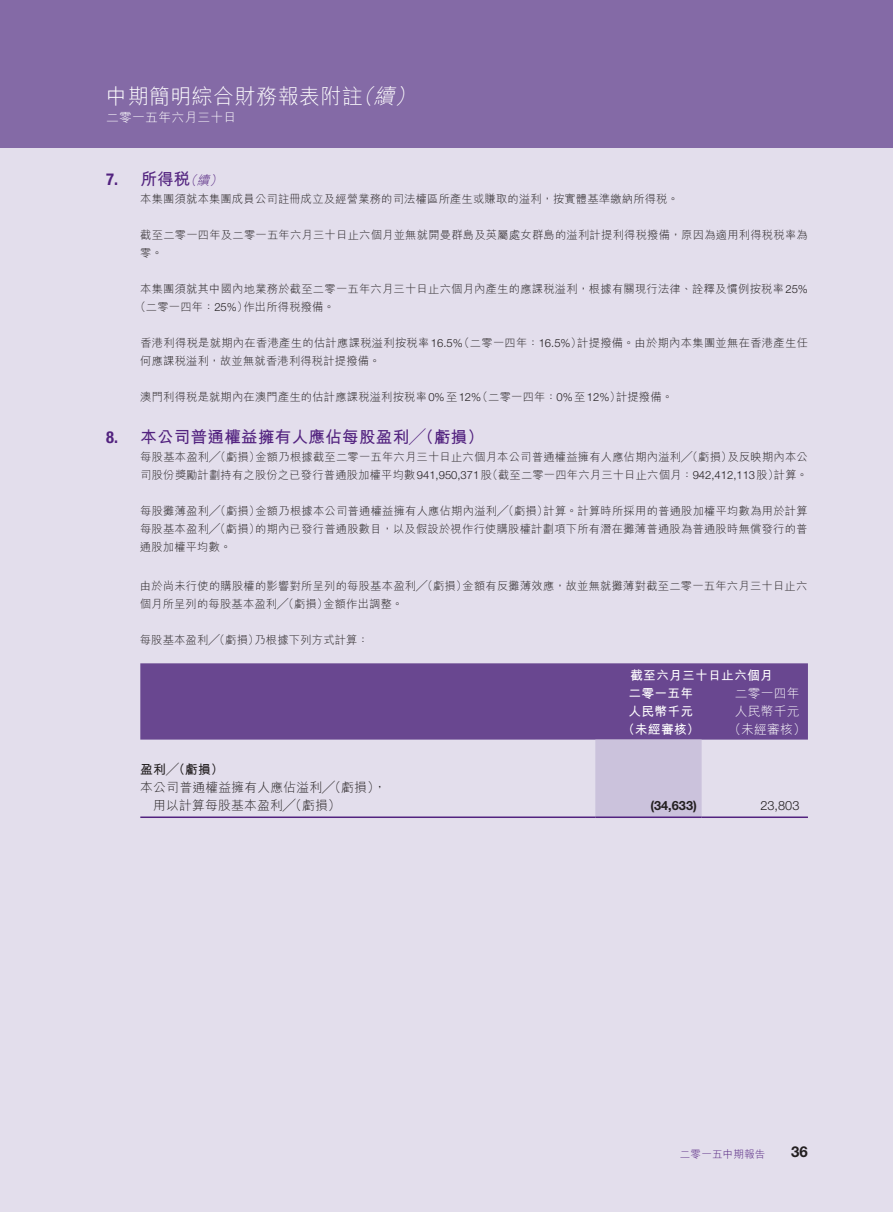
<style>
.page{position:relative;width:893px;height:1212px;background:#fff}
.page>*{position:absolute;margin:0;border:0;box-sizing:border-box;transform-origin:0 0}
.t1{font:300 21px "M Hei HK";letter-spacing:.02em;color:#fff}
.t2{font:italic 300 21px "M Hei HK";color:#fff}
.t3{font:700 16.5px "M Hei HK";letter-spacing:.02em;color:#52227f}
.t4{font:700 condensed 16.5px "Helvetica Neue LT Std";color:#52227f}
.t5{font:700 15px "Helvetica Neue LT Std";color:#231f20}
.t6{font:300 12.75px "M Hei HK";letter-spacing:.02em;color:#231f20}
.t7{font:700 12.75px "M Hei HK";letter-spacing:.02em;color:#fff}
.t8{font:300 12.75px "M Hei HK";letter-spacing:.02em;color:#fff}
.t9{font:700 12.75px "Helvetica Neue LT Std";color:#231f20}
.t10{font:700 12.75px "M Hei HK";color:#231f20}
.t11{font:300 12.75px "Helvetica Neue LT Std";color:#231f20}
.t12{font:italic 300 12.75px "M Hei HK";color:#52227f}
.t13{font:300 11.25px/18px "M Hei HK";letter-spacing:.025em;color:#231f20}
.t14{font:300 10.5px "M Hei HK";letter-spacing:.02em;color:#52227f}
.s1{font-family:"Helvetica Neue LT Std"}
</style>
<div class="page">
<div style="left:0;top:0;width:893px;height:170px;background:#846aa6"></div>
<div style="left:0;top:149px;width:893px;height:1063px;background:#e3deec"></div>
<div style="left:140px;top:663px;width:668px;height:76px;background:#694790"></div>
<div style="left:595px;top:739px;width:107px;height:77px;background:#cbc2dc"></div>
<hr style="left:140px;top:816px;width:455px;height:2px;background:#52227f">
<hr style="left:595px;top:816px;width:107px;height:2px;background:#52227f">
<hr style="left:702px;top:816px;width:106px;height:2px;background:#52227f">
<h1 class="t2" style="left:373px;top:85px;width:27px">續</h1>
<h1 class="t2" style="left:352px;top:85px;width:27px">（</h1>
<h1 class="t2" style="left:394px;top:85px;width:27px">(</h1>
<h1 class="t1" style="left:106px;top:85px;width:258px">中期簡明綜合財務報表附註</h1>
<p class="t8" style="left:106px;top:111px;width:131px">二零一五年六月三十日</p>
<h2 class="t4" style="left:106px;top:169px;width:13px">7.</h2>
<h2 class="t4" style="left:106px;top:427px;width:13px">8.</h2>
<h2 class="t3" style="left:140px;top:167px;width:52px">所得稅</h2>
<p class="t12" style="left:197px;top:174px;width:17px">續</p>
<p class="t12" style="left:184px;top:174px;width:17px">（</p>
<p class="t12" style="left:210px;top:174px;width:17px">(</p>
<p class="t13" style="left:140px;top:190px;width:540px">本集團須就本集團成員公司註冊成立及經營業務的司法權區所產生或賺取的溢利，按實體基準繳納所得稅。</p>
<p class="t13" style="left:140px;top:226px;width:669px">截至二零一四年及二零一五年六月三十日止六個月並無就開曼群島及英屬處女群島的溢利計提利得稅撥備，原因為適用利得稅稅率為零。</p>
<p class="t13" style="left:243px;top:280px;width:566px;text-indent:-103px">本集團須就其中國內地業務於截至二零一五年六月三十日止六個月內產生的應課稅溢利，根據有關現行法律、詮釋及慣例按稅率<span class="s1">25%</span>作出所得稅撥備。</p>
<p class="t13" style="left:135px;top:298px;width:115px">（二零一四年：<span class="s1">25%</span>）</p>
<p class="t13" style="left:459px;top:334px;width:125px">（二零一四年：<span class="s1">16.5%</span>）</p>
<p class="t13" style="left:140px;top:334px;width:324px">香港利得稅是就期內在香港產生的估計應課稅溢利按稅率<span class="s1">16.5%</span>何應課稅溢利，故並無就香港利得稅計提撥備。</p>
<p class="t13" style="left:577px;top:334px;width:232px">計提撥備。由於期內本集團並無在香港產生任</p>
<p class="t13" style="left:477px;top:388px;width:145px">（二零一四年：<span class="s1">0%</span>至<span class="s1">12%</span>）</p>
<p class="t13" style="left:140px;top:388px;width:342px">澳門利得稅是就期內在澳門產生的估計應課稅溢利按稅率<span class="s1">0%</span>至<span class="s1">12%</span></p>
<h2 class="t3" style="left:140px;top:425px;width:345px">本公司普通權益擁有人應佔每股盈利╱（虧損(</h2>
<p class="t13" style="left:616px;top:388px;width:58px">計提撥備。</p>
<p class="t13" style="left:140px;top:448px;width:121px">每股基本盈利╱（虧損）</p>
<p class="t13" style="left:255px;top:448px;width:478px">金額乃根據截至二零一五年六月三十日止六個月本公司普通權益擁有人應佔期內溢利╱（虧損）</p>
<p class="t13" style="left:727px;top:448px;width:82px">及反映期內本公</p>
<p class="t13" style="left:140px;top:466px;width:640px">司股份獎勵計劃持有之股份之已發行普通股加權平均數<span class="s1">941,950,371</span> （股截至二零一四年六月三十日止六個月：<span class="s1">942,412,113</span>股）</p>
<p class="t13" style="left:543px;top:502px;width:266px">計算。計算時所採用的普通股加權平均數為用於計算</p>
<p class="t13" style="left:774px;top:466px;width:35px">計算。</p>
<p class="t13" style="left:255px;top:502px;width:554px;text-indent:-115px">每股攤薄盈利╱（虧損）<br>的期內已發行普通股數目，以及假設於視作行使購股權計劃項下所有潛在攤薄普通股為普通股時無償發行的普</p>
<p class="t13" style="left:255px;top:502px;width:294px">金額乃根據本公司普通權益擁有人應佔期內溢利╱（虧損）</p>
<p class="t13" style="left:140px;top:520px;width:122px">每股基本盈利╱（虧損）通股加權平均數。</p>
<p class="t13" style="left:323px;top:577px;width:145px;text-indent:-183px">由於尚未行使的購股權的影響對所呈列的每股基本盈利╱（虧損）金額作出調整。</p>
<p class="t13" style="left:462px;top:577px;width:346px">金額有反攤薄效應，故並無就攤薄對截至二零一五年六月三十日止六</p>
<p class="t13" style="left:140px;top:595px;width:190px">個月所呈列的每股基本盈利╱（虧損）</p>
<p class="t13" style="left:254px;top:631px;width:116px">乃根據下列方式計算：</p>
<p class="t13" style="left:140px;top:631px;width:121px">每股基本盈利╱（虧損）</p>
<p class="t7" style="left:630px;top:666px;width:144px">截至六月三十日止六個月</p>
<p class="t8" style="left:735px;top:686px;width:66px">二零一四年</p>
<p class="t7" style="left:628px;top:684px;width:66px">二零一五年</p>
<p class="t10" style="left:140px;top:760px;width:85px">盈利╱（虧損(</p>
<p class="t6" style="left:140px;top:781px;width:247px">本公司普通權益擁有人應佔溢利╱（虧損，(</p>
<p class="t6" style="left:153px;top:799px;width:189px">用以計算每股基本盈利╱（虧損(</p>
<p class="t7" style="left:628px;top:702px;width:66px">人民幣千元</p>
<p class="t8" style="left:735px;top:704px;width:66px">人民幣千元</p>
<p class="t7" style="left:622px;top:720px;width:79px">（未經審核）</p>
<p class="t8" style="left:728px;top:722px;width:79px">（未經審核(</p>
<p class="t9" style="left:650px;top:797px;width:48px">)34,633(</p>
<p class="t11" style="left:760px;top:798px;width:40px">23,803</p>
<p class="t14" style="left:680px;top:1148px;width:87px">二零一五中期報告</p>
<h3 class="t5" style="left:791px;top:1142px;width:18px">36</h3>
</div>
